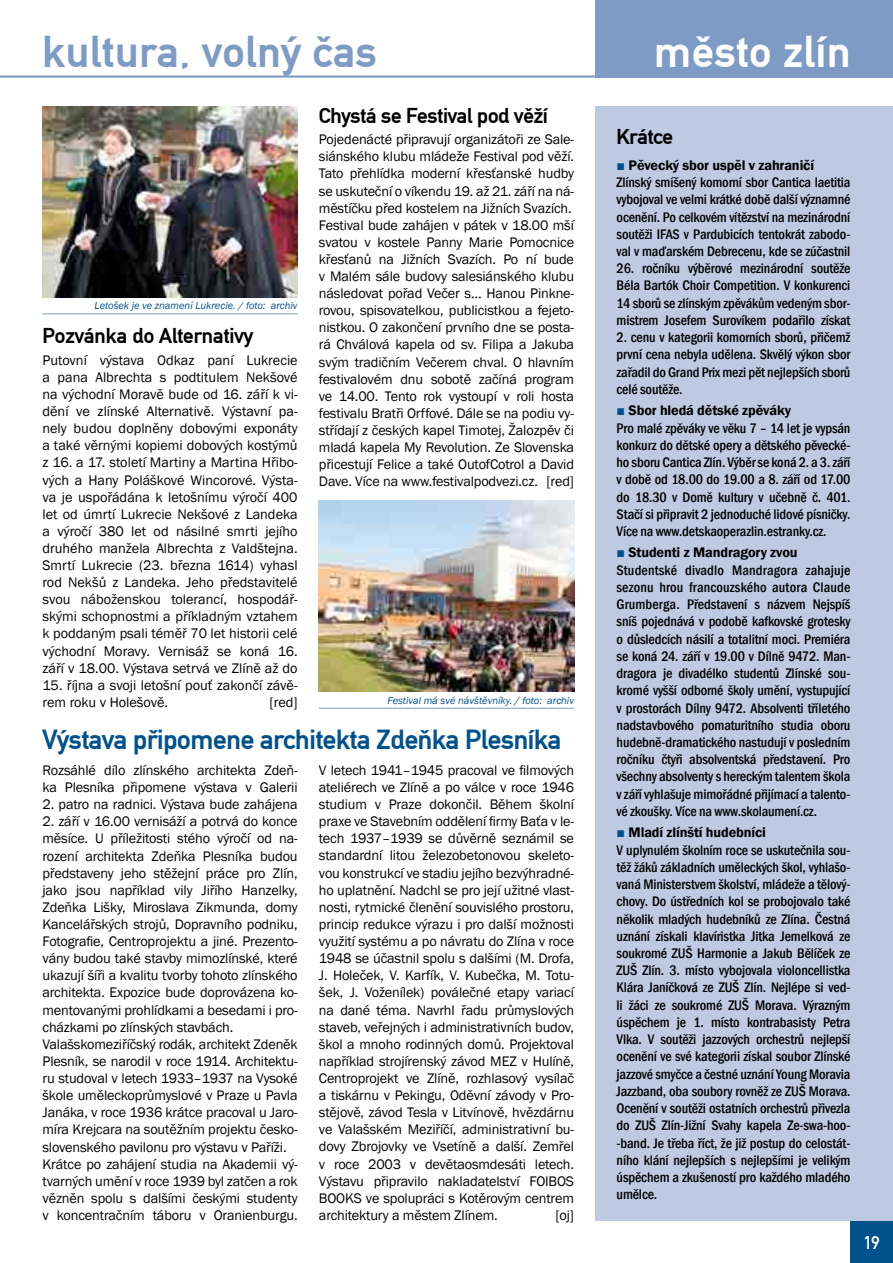
<style>
.page{position:relative;width:893px;height:1263px;background:#fff}
.page>*{position:absolute;margin:0;border:0;box-sizing:border-box;transform-origin:0 0}
.t1{font:43.5px "Norma Zlin Hxx CE Bold";letter-spacing:.02em;color:#7d9bc4}
.t2{font:43.5px "Norma Zlin Hxx CE Bold";letter-spacing:.02em;color:#fff}
.t3{font:27px "Norma Zlin Hxx CE Bold";letter-spacing:-.01em;color:#00518c}
.t4{font:21px "Norma Zlin Hxx CE Bold";letter-spacing:-.01em;color:#000}
.t5{font:18px "Norma Zlin Hxx CE";color:#fff}
.t6{font:14.25px/17.1px "MMZ text Book Regular";letter-spacing:-.01em;color:#000}
.t7{font:500 condensed 14.25px/17.2px "Franklin Gothic";letter-spacing:-.01em;color:#000}
.t8{font:italic 10.5px "Franklin Gothic";color:#00518c}
.s1{font-weight:600;font-stretch:normal;color:#00518c}
.s2{font-weight:600;font-stretch:normal}
</style>
<div class="page">
<hr style="left:0;top:75px;width:893px;height:3px;background:#7d9bc4">
<div style="left:850px;top:1220px;width:43px;height:43px;background:#00518c"></div>
<div style="left:595px;top:0;width:298px;height:78px;background:#7d9bc4"></div>
<div style="left:595px;top:106px;width:298px;height:1114px;background:#bdcae2"></div>
<img style="left:43px;top:106px;width:255px;height:192px">
<hr style="left:43px;top:313px;width:255px;height:1px;background:#7d9bc4">
<img style="left:319px;top:501px;width:255px;height:191px">
<hr style="left:319px;top:708px;width:255px;height:1px;background:#7d9bc4">
<h1 class="t1" style="left:43px;top:27px;width:336px">kultura, volný čas</h1>
<h1 class="t2" style="left:654px;top:27px;width:198px">město zlín</h1>
<h3 class="t4" style="left:319px;top:104px;width:230px">Chystá se Festival pod věží</h3>
<p class="t6" style="left:319px;top:131px;width:257px">Pojedenácté připravují organizátoři ze Sale&shy;siánského klubu mládeže Festival pod věží.<br>Tato přehlídka moderní křesťanské hudby se uskuteční o víkendu 19. až 21. září na ná&shy;městíčku před kostelem na Jižních Svazích.<br>Festival bude zahájen v pátek v 18.00 mší svatou v kostele Panny Marie Pomocnice křesťanů na Jižních Svazích. Po ní bude v Malém sále budovy salesiánského klubu následovat pořad Večer s… Hanou Pinkne&shy;rovou, spisovatelkou, publicistkou a fejeto&shy;nistkou. O zakončení prvního dne se posta&shy;rá Chválová kapela od sv. Filipa a Jakuba svým tradičním Večerem chval. O hlavním festivalovém dnu sobotě začíná program ve 14.00. Tento rok vystoupí v roli hosta festivalu Bratři Orffové. Dále se na podiu vy&shy;střídají z českých kapel Timotej, Žalozpěv či mladá kapela My Revolution. Ze Slovenska přicestují Felice a také OutofCotrol a David Dave. Více na www.festivalpodvezi.cz. [red]</p>
<p class="t8" style="left:95px;top:299px;width:205px">Letošek je ve znamení Lukrecie. / foto: archiv</p>
<h3 class="t4" style="left:43px;top:324px;width:212px">Pozvánka do Alternativy</h3>
<p class="t6" style="left:43px;top:352px;width:257px;text-align:justify">Putovní výstava Odkaz paní Lukrecie a pana Albrechta s podtitulem Nekšové na východní Moravě bude od 16. září k vi&shy;dění ve zlínské Alternativě. Výstavní pa&shy;nely budou doplněny dobovými exponáty a také věrnými kopiemi dobových kostýmů z 16. a 17. století Martiny a Martina Hřibo&shy;vých a Hany Poláškové Wincorové. Výsta&shy;va je uspořádána k letošnímu výročí 400 let od úmrtí Lukrecie Nekšové z Landeka a výročí 380 let od násilné smrti jejího druhého manžela Albrechta z Valdštejna.<br>Smrtí Lukrecie (23. března 1614) vyhasl rod Nekšů z Landeka. Jeho představitelé svou náboženskou tolerancí, hospodář&shy;skými schopnostmi a příkladným vztahem k poddaným psali téměř 70 let historii celé východní Moravy. Vernisáž se koná 16. září v 18.00. Výstava setrvá ve Zlíně až do</p>
<p class="t6" style="left:43px;top:677px;width:257px">15. října a svoji letošní pouť zakončí závě&shy;rem roku v Holešově.</p>
<p class="t8" style="left:387px;top:693px;width:188px">Festival má své návštěvníky. / foto: archiv</p>
<p class="t6" style="left:269px;top:694px;width:30px">[red]</p>
<h2 class="t3" style="left:43px;top:725px;width:520px">Výstava připomene architekta Zdeňka Plesníka</h2>
<p class="t6" style="left:43px;top:762px;width:257px">Rozsáhlé dílo zlínského architekta Zdeň&shy;ka Plesníka připomene výstava v Galerii</p>
<p class="t6" style="left:43px;top:796px;width:257px">2. patro na radnici. Výstava bude zahájena</p>
<p class="t6" style="left:43px;top:813px;width:257px">2. září v 16.00 vernisáží a potrvá do konce měsíce. U příležitosti stého výročí od na&shy;rození architekta Zdeňka Plesníka budou představeny jeho stěžejní práce pro Zlín, jako jsou například vily Jiřího Hanzelky, Zdeňka Lišky, Miroslava Zikmunda, domy Kancelářských strojů, Dopravního podniku, Fotografie, Centroprojektu a jiné. Prezento&shy;vány budou také stavby mimozlínské, které ukazují šíři a kvalitu tvorby tohoto zlínského architekta. Expozice bude doprovázena ko&shy;mentovanými prohlídkami a besedami i pro&shy;cházkami po zlínských stavbách.<br>Valašskomeziříčský rodák, architekt Zdeněk Plesník, se narodil v roce 1914. Architektu&shy;ru studoval v letech 1933–1937 na Vysoké škole uměleckoprůmyslové v Praze u Pavla Janáka, v roce 1936 krátce pracoval u Jaro&shy;míra Krejcara na soutěžním projektu česko&shy;slovenského pavilonu pro výstavu v Paříži.<br>Krátce po zahájení studia na Akademii vý&shy;tvarných umění v roce 1939 byl zatčen a rok vězněn spolu s dalšími českými studenty v koncentračním táboru v Oranienburgu.</p>
<p class="t6" style="left:319px;top:762px;width:257px;text-align:justify">V letech 1941–1945 pracoval ve filmových ateliérech ve Zlíně a po válce v roce 1946 studium v Praze dokončil. Během školní praxe ve Stavebním oddělení firmy Baťa v le&shy;tech 1937–1939 se důvěrně seznámil se standardní litou železobetonovou skeleto&shy;vou konstrukcí ve stadiu jejího bezvýhradné&shy;ho uplatnění. Nadchl se pro její užitné vlast&shy;nosti, rytmické členění souvislého prostoru, princip redukce výrazu i pro další možnosti využití systému a po návratu do Zlína v roce 1948 se účastnil spolu s dalšími (M. Drofa, J. Holeček, V. Karfík, V. Kubečka, M. Totu&shy;šek, J. Voženílek) poválečné etapy variací na dané téma. Navrhl řadu průmyslových staveb, veřejných i administrativních budov, škol a mnoho rodinných domů. Projektoval například strojírenský závod MEZ v Hulíně, Centroprojekt ve Zlíně, rozhlasový vysílač a tiskárnu v Pekingu, Oděvní závody v Pro&shy;stějově, závod Tesla v Litvínově, hvězdárnu ve Valašském Meziříčí, administrativní bu&shy;dovy Zbrojovky ve Vsetíně a další. Zemřel v roce 2003 v devětaosmdesáti letech.<br>Výstavu připravilo nakladatelství FOIBOS BOOKS ve spolupráci s Kotěrovým centrem architektury a městem Zlínem.</p>
<p class="t6" style="left:555px;top:1207px;width:20px">[oj]</p>
<h3 class="t4" style="left:617px;top:125px;width:58px">Krátce</h3>
<p class="t7" style="left:617px;top:156px;width:235px"><span class="s1">■</span> <span class="s2">Pěvecký sbor uspěl v zahraničí </span>Zlínský smíšený komorní sbor Cantica laetitia vybojoval ve velmi krátké době další významné ocenění. Po celkovém vítězství na mezinárodní soutěži IFAS v Pardubicích tentokrát zabodo&shy;val v maďarském Debrecenu, kde se zúčastnil</p>
<p class="t7" style="left:617px;top:260px;width:235px;text-align:justify">26. ročníku výběrové mezinárodní soutěže Béla Bartók Choir Competition. V konkurenci 14 sborů se zlínským zpěvákům vedeným sbor&shy;mistrem Josefem Surovíkem podařilo získat</p>
<p class="t7" style="left:617px;top:329px;width:235px;text-align:justify">2. cenu v kategorii komorních sborů, přičemž první cena nebyla udělena. Skvělý výkon sbor zařadil do Grand Prix mezi pět nejlepších sborů celé soutěže.</p>
<p class="t7" style="left:617px;top:402px;width:235px"><span class="s1">■</span> <span class="s2">Sbor hledá dětské zpěváky<br></span>Pro malé zpěváky ve věku 7 – 14 let je vypsán konkurz do dětské opery a dětského pěvecké&shy;ho sboru Cantica Zlín. Výběr se koná 2. a 3. září v době od 18.00 do 19.00 a 8. září od 17.00 do 18.30 v Domě kultury v učebně č. 401.<br>Stačí si připravit 2 jednoduché lidové písničky.<br>Více na www.detskaoperazlin.estranky.cz.</p>
<p class="t7" style="left:617px;top:544px;width:235px"><span class="s1">■</span> <span class="s2">Studenti z Mandragory zvou </span>Studentské divadlo Mandragora zahajuje sezonu hrou francouzského autora Claude Grumberga. Představení s názvem Nejspíš sníš pojednává v podobě kafkovské grotesky o důsledcích násilí a totalitní moci. Premiéra se koná 24. září v 19.00 v Dílně 9472. Man&shy;dragora je divadélko studentů Zlínské sou&shy;kromé vyšší odborné školy umění, vystupující v prostorách Dílny 9472. Absolventi tříletého nadstavbového pomaturitního studia oboru hudebně-dramatického nastudují v posledním ročníku čtyři absolventská představení. Pro všechny absolventy s hereckým talentem škola v září vyhlašuje mimořádné přijímací a talento&shy;vé zkoušky. Více na www.skolaumení.cz.</p>
<p class="t7" style="left:617px;top:824px;width:235px"><span class="s1">■</span> <span class="s2">Mladí zlínští hudebníci<br></span>V uplynulém školním roce se uskutečnila sou&shy;těž žáků základních uměleckých škol, vyhlašo&shy;vaná Ministerstvem školství, mládeže a tělový&shy;chovy. Do ústředních kol se probojovalo také několik mladých hudebníků ze Zlína. Čestná uznání získali klavíristka Jitka Jemelková ze soukromé ZUŠ Harmonie a Jakub Bělíček ze ZUŠ Zlín. 3. místo vybojovala violoncellistka Klára Janíčková ze ZUŠ Zlín. Nejlépe si ved&shy;li žáci ze soukromé ZUŠ Morava. Výrazným úspěchem je 1. místo kontrabasisty Petra Vlka. V soutěži jazzových orchestrů nejlepší ocenění ve své kategorii získal soubor Zlínské jazzové smyčce a čestné uznání Young Moravia Jazzband, oba soubory rovněž ze ZUŠ Morava.<br>Ocenění v soutěži ostatních orchestrů přivezla do ZUŠ Zlín-Jižní Svahy kapela Ze-swa-hoo--band. Je třeba říct, že již postup do celostát&shy;ního klání nejlepších s nejlepšími je velikým úspěchem a zkušeností pro každého mladého umělce.</p>
<p class="t5" style="left:864px;top:1232px;width:17px">19</p>
</div>
